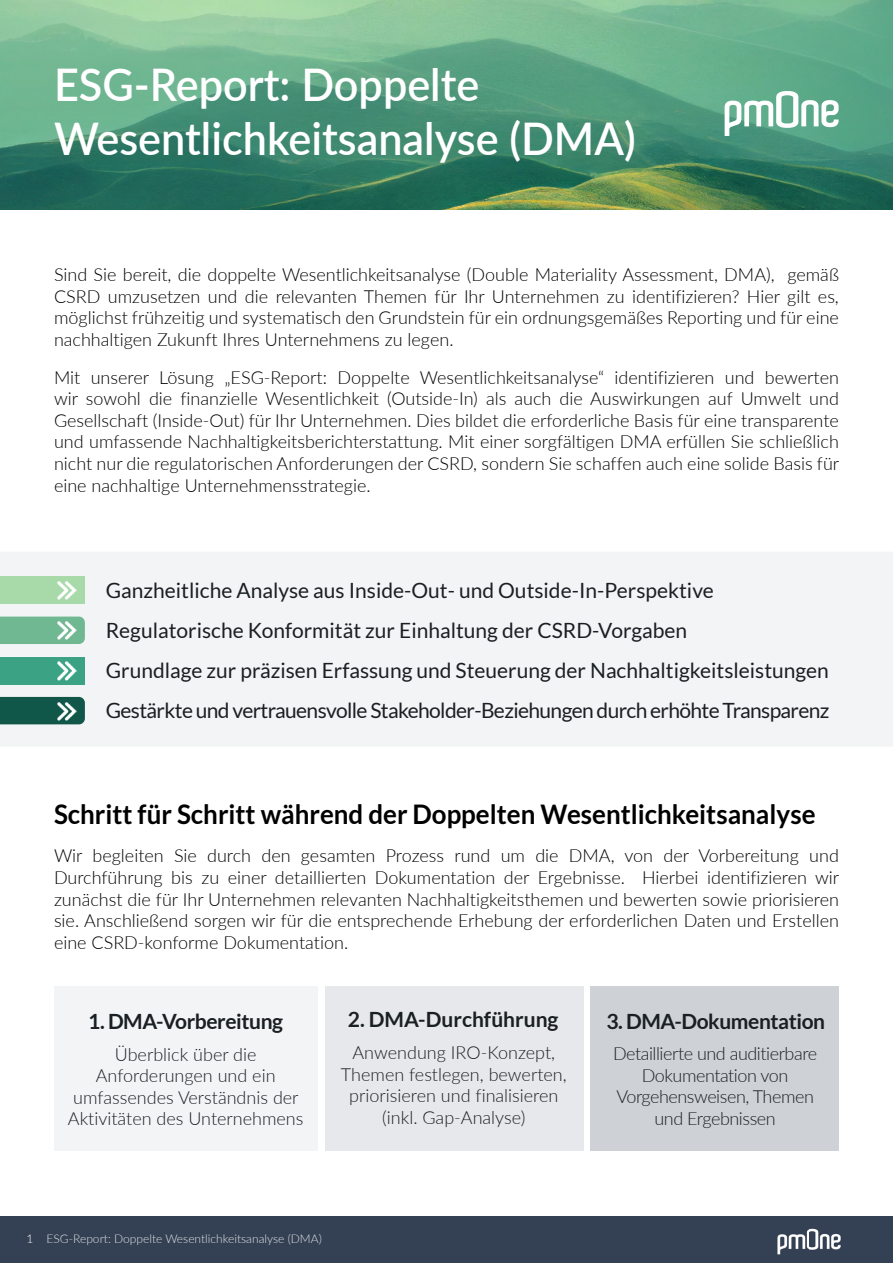
<style>
.page{position:relative;width:893px;height:1263px;background:#fff}
.page>*{position:absolute;margin:0;border:0;box-sizing:border-box;transform-origin:0 0}
.t1{font:600 45px/54px "Lato";color:#fff;scale:.96 1}
.t2{font:700 27px "Lato";color:#000;scale:.96 1}
.t3{font:21px/40px "Lato";color:#1a1f24}
.t4{font:700 21px "Lato";letter-spacing:-.02em;color:#191f23}
.t5{font:700 21px "Lato";color:#191f23}
.t6{font:300 18px/21.6px "Lato";color:#000;text-align:justify}
.t7{font:300 18px/21.6px "Lato";color:#1a1f24;text-align:center}
.t8{font:300 18px/21.6px "Lato";letter-spacing:-.025em;color:#1a1f24;text-align:center}
.t9{font:300 12px "Lato";color:#e1e3e6}
.s1{color:#fff}
</style>
<div class="page">
<div style="left:0;top:1217px;width:893px;height:46px;background:#344154"></div>
<img style="left:777px;top:1228px;width:64px;height:27px">
<img style="left:0;top:0;width:893px;height:210px">
<div style="left:0;top:552px;width:893px;height:194px;background:#f3f4f5"></div>
<div style="left:54px;top:986px;width:263px;height:164px;background:#f3f4f5"></div>
<div style="left:590px;top:986px;width:249px;height:164px;background:#ced2d6"></div>
<div style="left:325px;top:986px;width:258px;height:164px;background:#e7e8eb"></div>
<div style="left:0;top:577px;width:85px;height:27px;background:#a8daa9"></div>
<div style="left:0;top:616px;width:85px;height:28px;background:#70b892"></div>
<div style="left:0;top:657px;width:85px;height:27px;background:#3ba284"></div>
<div style="left:0;top:697px;width:85px;height:27px;background:#105749"></div>
<svg style="left:725px;top:91px;width:114px;height:45px"></svg>
<img style="left:57px;top:581px;width:19px;height:19px">
<img style="left:57px;top:621px;width:19px;height:19px">
<img style="left:57px;top:661px;width:19px;height:20px">
<img style="left:57px;top:702px;width:19px;height:19px">
<h1 class="t1" style="left:54px;top:56px;width:607px">ESG-Report: Doppelte<br>Wesentlichkeitsanalyse (DMA)</h1>
<p class="t6" style="left:54px;top:263px;width:786px">Sind Sie bereit, die doppelte Wesentlichkeitsanalyse (Double Materiality Assessment, DMA), gemäß CSRD umzusetzen und die relevanten Themen für Ihr Unternehmen zu identifizieren? Hier gilt es, möglichst frühzeitig und systematisch den Grundstein für ein ordnungsgemäßes Reporting und für eine nachhaltigen Zukunft Ihres Unternehmens zu legen.</p>
<p class="t6" style="left:54px;top:366px;width:787px">Mit unserer Lösung „ESG-Report: Doppelte Wesentlichkeitsanalyse“ identifizieren und bewerten wir sowohl die finanzielle Wesentlichkeit (Outside-In) als auch die Auswirkungen auf Umwelt und Gesellschaft (Inside-Out) für Ihr Unternehmen. Dies bildet die erforderliche Basis für eine transparente und umfassende Nachhaltigkeitsberichterstattung. Mit einer sorgfältigen DMA erfüllen Sie schließlich nicht nur die regulatorischen Anforderungen der CSRD, sondern Sie schaffen auch eine solide Basis für eine nachhaltige Unternehmensstrategie.</p>
<p class="t3" style="left:106px;top:570px;width:725px">Ganzheitliche Analyse aus Inside-Out- und Outside-In-Perspektive Regulatorische Konformität zur Einhaltung der CSRD-Vorgaben<br>Grundlage zur präzisen Erfassung und Steuerung der Nachhaltigkeitsleistungen Gestärkte und vertrauensvolle Stakeholder-Beziehungen durch erhöhte Transparenz</p>
<h2 class="t2" style="left:54px;top:799px;width:795px">Schritt für Schritt während der Doppelten Wesentlichkeitsanalyse</h2>
<p class="t6" style="left:54px;top:844px;width:787px">Wir begleiten Sie durch den gesamten Prozess rund um die DMA, von der Vorbereitung und Durchführung bis zu einer detaillierten Dokumentation der Ergebnisse. Hierbei identifizieren wir zunächst die für Ihr Unternehmen relevanten Nachhaltigkeitsthemen und bewerten sowie priorisieren sie. Anschließend sorgen wir für die entsprechende Erhebung der erforderlichen Daten und Erstellen eine CSRD-konforme Dokumentation.</p>
<p class="t4" style="left:88px;top:1009px;width:196px">1. DMA-Vorbereitung</p>
<p class="t5" style="left:348px;top:1007px;width:212px">2. DMA-Durchführung</p>
<p class="t4" style="left:606px;top:1009px;width:220px">3. DMA-Dokumentation</p>
<p class="t7" style="left:68px;top:1042px;width:237px">Überblick über die<br>Anforderungen und ein umfassendes Verständnis der<br>Aktivitäten des Unternehmens</p>
<p class="t8" style="left:613px;top:1042px;width:206px">Detaillierte und auditierbare<br>Dokumentation von<br>Vorgehensweisen, Themen und Ergebnissen</p>
<p class="t7" style="left:341px;top:1041px;width:227px">Anwendung IRO-Konzept,<br>Themen festlegen, bewerten, priorisieren und finalisieren (inkl. Gap-Analyse)</p>
<p class="t9" style="left:27px;top:1230px;width:297px"><span class="s1">1</span> ESG-Report: Doppelte Wesentlichkeitsanalyse (DMA)</p>
</div>
